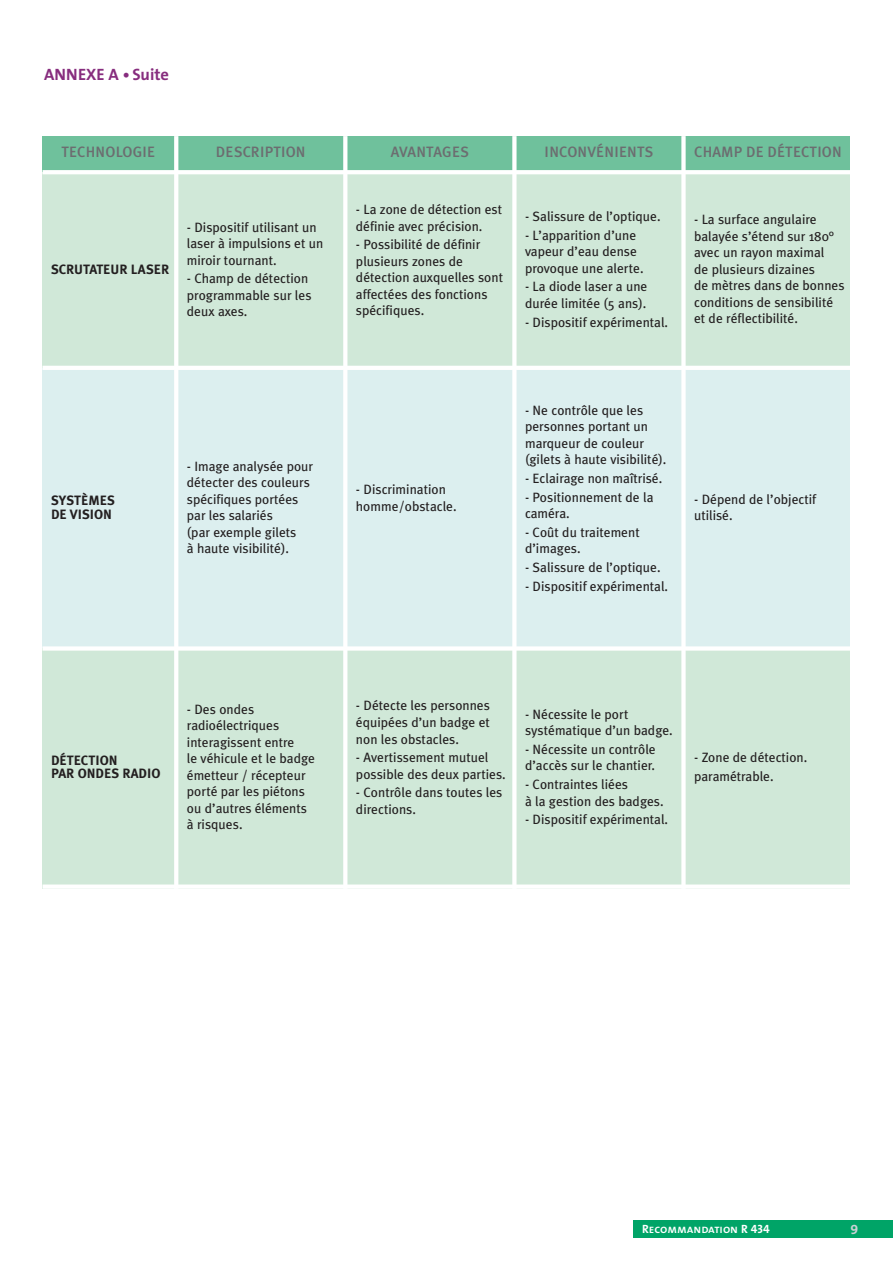
<style>
.page{position:relative;width:893px;height:1263px;background:#fff}
.page>*{position:absolute;margin:0;border:0;box-sizing:border-box;transform-origin:0 0}
.t1{font:700 16.5px "The Sans";color:#872d7e}
.t2{font:15px "Meta Plus Medium Caps";letter-spacing:.01em;color:#6c6d70}
.t3{font:13.5px/16.5px "Meta Plus";color:#231f20}
.t4{font:700 13.5px/13.5px "Meta Plus";color:#231f20}
.t5{font:13.5px "The Sans Bold Caps";color:#cbd1d5}
.t6{font:12px "The Sans Semi Bold Caps";color:#fff}
.s1{font-family:"The Sans Bold Caps"}
</style>
<div class="page">
<div style="left:634px;top:1220px;width:259px;height:17px;background:#00a467"></div>
<div style="left:43px;top:136px;width:133px;height:36px;background:#6fc19c"></div>
<div style="left:176px;top:136px;width:169px;height:36px;background:#6fc19c"></div>
<div style="left:345px;top:136px;width:169px;height:36px;background:#6fc19c"></div>
<div style="left:514px;top:136px;width:169px;height:36px;background:#6fc19c"></div>
<div style="left:683px;top:136px;width:167px;height:36px;background:#6fc19c"></div>
<div style="left:43px;top:172px;width:133px;height:196px;background:#d0e8d8"></div>
<div style="left:176px;top:172px;width:169px;height:196px;background:#d0e8d8"></div>
<div style="left:345px;top:172px;width:169px;height:196px;background:#d0e8d8"></div>
<div style="left:514px;top:172px;width:169px;height:196px;background:#d0e8d8"></div>
<div style="left:683px;top:172px;width:167px;height:196px;background:#d0e8d8"></div>
<div style="left:43px;top:368px;width:133px;height:280px;background:#dcefef"></div>
<div style="left:176px;top:368px;width:169px;height:280px;background:#dcefef"></div>
<div style="left:345px;top:368px;width:169px;height:280px;background:#dcefef"></div>
<div style="left:514px;top:368px;width:169px;height:280px;background:#dcefef"></div>
<div style="left:683px;top:368px;width:167px;height:280px;background:#dcefef"></div>
<div style="left:43px;top:648px;width:133px;height:241px;background:#d0e8d8"></div>
<div style="left:176px;top:648px;width:169px;height:241px;background:#d0e8d8"></div>
<div style="left:345px;top:648px;width:169px;height:241px;background:#d0e8d8"></div>
<div style="left:514px;top:648px;width:169px;height:241px;background:#d0e8d8"></div>
<div style="left:683px;top:648px;width:167px;height:241px;background:#d0e8d8"></div>
<hr style="left:174px;top:136px;width:4px;height:753px;background:#fff">
<hr style="left:343px;top:136px;width:4px;height:753px;background:#fff">
<div style="left:512px;top:136px;width:5px;height:753px;background:#fff"></div>
<div style="left:681px;top:136px;width:5px;height:753px;background:#fff"></div>
<svg style="left:43px;top:170px;width:807px;height:4px;background:#fbfdfc"></svg>
<hr style="left:43px;top:366px;width:807px;height:4px;background:#fff">
<div style="left:43px;top:646px;width:807px;height:5px;background:#fff"></div>
<div style="left:43px;top:884px;width:807px;height:5px;background:#fff"></div>
<p class="t1" style="left:44px;top:68px;width:127px">ANNEXE A • Suite</p>
<p class="t2" style="left:61px;top:143px;width:95px">TECHNOLOGIE</p>
<p class="t2" style="left:216px;top:143px;width:91px">DESCRIPTION</p>
<p class="t2" style="left:391px;top:143px;width:80px">AVANTAGES</p>
<p class="t2" style="left:545px;top:143px;width:110px">INCONVÉNIENTS</p>
<p class="t2" style="left:694px;top:143px;width:149px">CHAMP DE DÉTECTION</p>
<p class="t4" style="left:51px;top:262px;width:120px">SCRUTATEUR LASER</p>
<p class="t3" style="left:187px;top:219px;width:138px">- Dispositif utilisant un laser à impulsions et un miroir tournant.</p>
<p class="t3" style="left:187px;top:270px;width:126px">- Champ de détection programmable sur les deux axes.</p>
<p class="t4" style="left:51px;top:494px;width:65px">SYSTÈMES<br>DE VISION</p>
<p class="t3" style="left:187px;top:458px;width:128px">- Image analysée pour détecter des couleurs spécifiques portées par les salariés<br>(par exemple gilets<br>à haute visibilité).</p>
<p class="t3" style="left:356px;top:201px;width:148px">- La zone de détection est définie avec précision.</p>
<p class="t3" style="left:356px;top:236px;width:149px">- Possibilité de définir plusieurs zones de détection auxquelles sont affectées des fonctions spécifiques.</p>
<p class="t3" style="left:525px;top:208px;width:137px">- Salissure de l’optique.</p>
<p class="t3" style="left:525px;top:227px;width:120px">- L’apparition d’une vapeur d’eau dense provoque une alerte.</p>
<p class="t3" style="left:525px;top:279px;width:124px">- La diode laser a une durée limitée (5 ans).</p>
<p class="t3" style="left:525px;top:314px;width:145px">- Dispositif expérimental.</p>
<p class="t3" style="left:694px;top:211px;width:152px">- La surface angulaire balayée s’étend sur 180° avec un rayon maximal<br>de plusieurs dizaines<br>de mètres dans de bonnes conditions de sensibilité et de réflectibilité.</p>
<p class="t3" style="left:356px;top:482px;width:102px">- Discrimination homme/obstacle.</p>
<p class="t3" style="left:525px;top:402px;width:143px">- Ne contrôle que les personnes portant un marqueur de couleur (gilets à haute visibilité).</p>
<p class="t3" style="left:525px;top:470px;width:139px">- Eclairage non maîtrisé.</p>
<p class="t3" style="left:525px;top:489px;width:130px">- Positionnement de la caméra.</p>
<p class="t3" style="left:525px;top:524px;width:116px">- Coût du traitement d’images.</p>
<p class="t3" style="left:525px;top:559px;width:137px">- Salissure de l’optique.</p>
<p class="t3" style="left:525px;top:578px;width:145px">- Dispositif expérimental.</p>
<p class="t3" style="left:694px;top:491px;width:124px">- Dépend de l’objectif utilisé.</p>
<p class="t4" style="left:51px;top:753px;width:111px">DÉTECTION<br>PAR ONDES RADIO</p>
<p class="t3" style="left:187px;top:701px;width:130px">- Des ondes radioélectriques interagissent entre<br>le véhicule et le badge émetteur / récepteur porté par les piétons ou d’autres éléments à risques.</p>
<p class="t3" style="left:356px;top:697px;width:135px;text-align:justify">- Détecte les personnes équipées d’un badge et non les obstacles.</p>
<p class="t3" style="left:356px;top:749px;width:151px">- Avertissement mutuel possible des deux parties.</p>
<p class="t3" style="left:356px;top:784px;width:148px">- Contrôle dans toutes les directions.</p>
<p class="t3" style="left:525px;top:706px;width:149px">- Nécessite le port systématique d’un badge.</p>
<p class="t3" style="left:525px;top:741px;width:132px">- Nécessite un contrôle d’accès sur le chantier.</p>
<p class="t3" style="left:525px;top:776px;width:140px">- Contraintes liées<br>à la gestion des badges.</p>
<p class="t3" style="left:525px;top:811px;width:145px">- Dispositif expérimental.</p>
<p class="t3" style="left:694px;top:748px;width:115px;line-height:18.6px">- Zone de détection. paramétrable.</p>
<p class="t6" style="left:642px;top:1225px;width:129px"><span class="s1">R</span>ecommandation <span class="s1">R 434</span></p>
<p class="t5" style="left:850px;top:1224px;width:9px">9</p>
</div>
